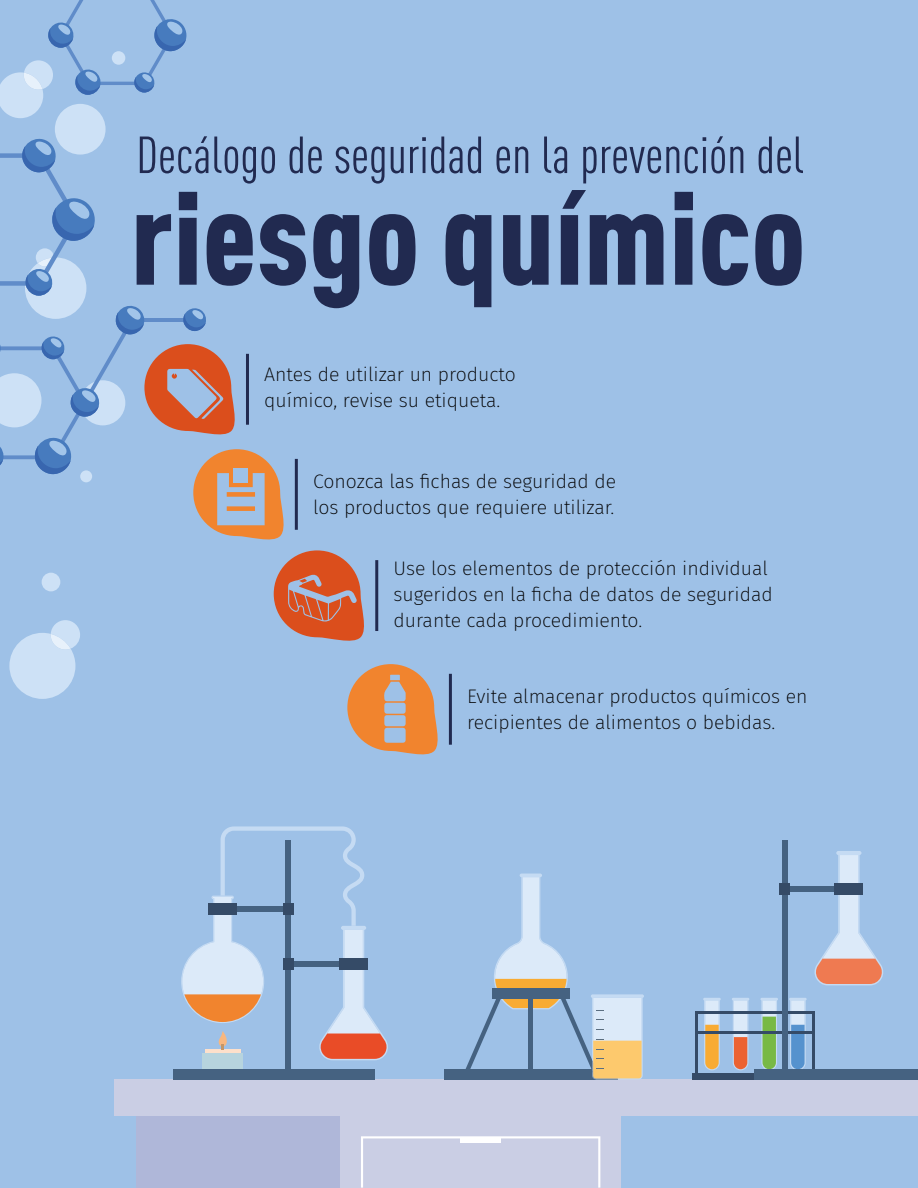
<style>
.page{position:relative;width:918px;height:1188px;background:#9ec1e7}
.page>*{position:absolute;margin:0;border:0;box-sizing:border-box;transform-origin:0 0}
.t1{font:900 129.3px "DIN Cond";color:#212a50}
.t2{font:51.3px "DIN Cond";color:#212a50}
.t3{font:200 19.5px/26.2px "Fira Sans";color:#020203}
</style>
<div class="page">
<div style="left:55px;top:104px;width:51px;height:51px;background:#cde1f6;border-radius:50%"></div>
<svg style="left:9px;top:620px;width:71px;height:79px"></svg>
<div style="left:42px;top:573px;width:18px;height:18px;background:#cde1f6;border-radius:50%"></div>
<svg style="left:0;top:0;width:187px;height:118px"></svg>
<div style="left:114px;top:1079px;width:804px;height:37px;background:#cacee4"></div>
<div style="left:136px;top:1116px;width:205px;height:72px;background:#afb7d9"></div>
<div style="left:341px;top:1116px;width:280px;height:72px;background:#cacee4"></div>
<svg style="left:361px;top:1136px;width:239px;height:52px"></svg>
<div style="left:461px;top:1137px;width:40px;height:6px;background:#fff"></div>
<svg style="left:703px;top:998px;width:18px;height:72px"></svg>
<svg style="left:732px;top:998px;width:17px;height:72px"></svg>
<svg style="left:760px;top:998px;width:18px;height:71px"></svg>
<svg style="left:789px;top:998px;width:18px;height:71px"></svg>
<div style="left:692px;top:1073px;width:125px;height:6px;background:#354b67"></div>
<hr style="left:695px;top:1012px;width:119px;height:2px;background:#354b67">
<hr style="left:695px;top:1012px;width:3px;height:61px;background:#354b67">
<hr style="left:812px;top:1012px;width:2px;height:61px;background:#354b67">
<hr style="left:695px;top:1032px;width:119px;height:2px;background:#354b67">
<svg style="left:811px;top:851px;width:72px;height:134px"></svg>
<div style="left:755px;top:1069px;width:163px;height:10px;background:#456281"></div>
<div style="left:782px;top:840px;width:5px;height:229px;background:#456281"></div>
<div style="left:786px;top:886px;width:77px;height:5px;background:#456281"></div>
<div style="left:780px;top:883px;width:10px;height:12px;background:#354b67"></div>
<div style="left:835px;top:883px;width:28px;height:12px;background:#354b67"></div>
<div style="left:444px;top:1069px;width:173px;height:10px;background:#456281"></div>
<div style="left:174px;top:1069px;width:201px;height:10px;background:#456281"></div>
<div style="left:286px;top:840px;width:5px;height:229px;background:#456281"></div>
<svg style="left:181px;top:826px;width:207px;height:234px"></svg>
<div style="left:203px;top:1053px;width:40px;height:16px;background:#b7d4de"></div>
<svg style="left:465px;top:874px;width:179px;height:205px"></svg>
<hr style="left:375px;top:560px;width:3px;height:71px;background:#212a50">
<svg style="left:274px;top:550px;width:90px;height:91px"></svg>
<hr style="left:295px;top:459px;width:3px;height:71px;background:#212a50">
<svg style="left:0;top:133px;width:284px;height:407px"></svg>
<div style="left:234px;top:468px;width:14px;height:14px;background:#9ec1e7"></div>
<hr style="left:449px;top:674px;width:3px;height:71px;background:#212a50">
<svg style="left:347px;top:664px;width:91px;height:91px"></svg>
<h2 class="t2" style="left:136px;top:125px;width:669px">Decálogo de seguridad en la prevención del</h2>
<h1 class="t1" style="left:131px;top:158px;width:676px">riesgo químico</h1>
<p class="t3" style="left:264px;top:361px;width:253px">Antes de utilizar un producto químico, revise su etiqueta.</p>
<p class="t3" style="left:313px;top:468px;width:304px">Conozca las fichas de seguridad de los productos que requiere utilizar.</p>
<p class="t3" style="left:394px;top:555px;width:381px">Use los elementos de protección individual sugeridos en la ficha de datos de seguridad durante cada procedimiento.</p>
<p class="t3" style="left:467px;top:683px;width:342px">Evite almacenar productos químicos en recipientes de alimentos o bebidas.</p>
</div>
